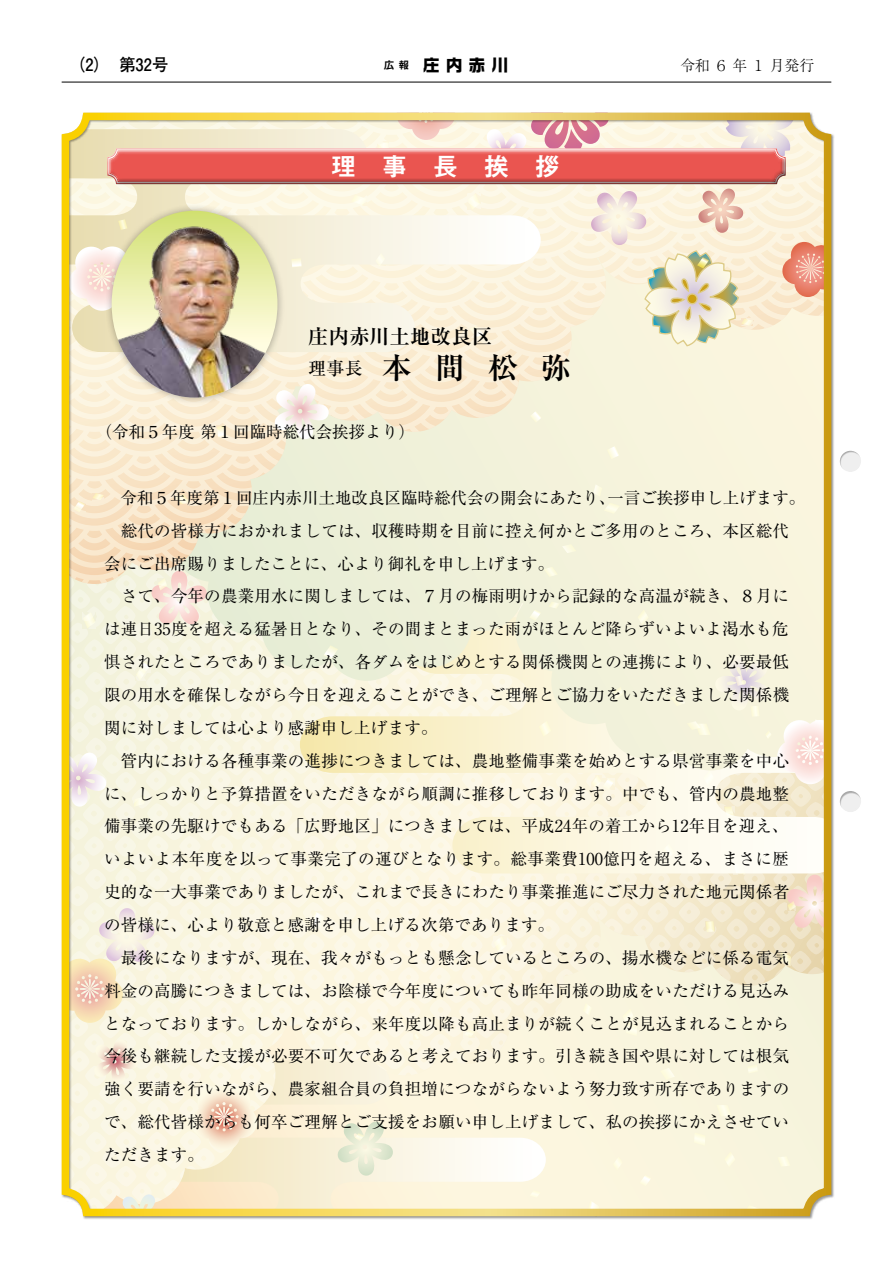
<style>
.page{position:relative;width:893px;height:1263px;background:#fff}
.page>*{position:absolute;margin:0;border:0;box-sizing:border-box;transform-origin:0 0}
.t1{font:25.5px "Midashi Go Pr 6 MB31";color:#fff}
.t2{font:700 20.25px "Ryumin Pr 6";letter-spacing:.015em;color:#000}
.t3{font:500 17.85px "Ryumin Pr 6";color:#000}
.t4{font:700 16.95px "Futo Go B101 Pr 6";color:#000}
.t5{font:16.95px "VD Logo G Extra P";color:#000}
.t6{font:16.5px/32.8px "Ryumin Pr 6";letter-spacing:.015em;color:#000}
.t7{font:300 14.85px "Ryumin Pr 6";letter-spacing:.25em;color:#000}
.s1{font-family:"Midashi Go Pr 6 MB31";font-size:10.65px}
.s2{font-weight:700;font-size:29.7px}
</style>
<div class="page">
<div style="left:61px;top:112px;width:773px;height:1107px;background:#000;opacity:.4"></div>
<div style="left:62px;top:113px;width:769px;height:1103px;border:8px solid #fff;border-radius:21px"></div>
<svg style="left:67px;top:113px;width:764px;height:326px;background:#f3dbc3"></svg>
<img style="left:112px;top:211px;width:165px;height:187px">
<hr style="left:62px;top:82px;width:769px;height:1px;background:#000">
<div style="left:838px;top:450px;width:26px;height:363px;background:#000;opacity:.3"></div>
<p class="t4" style="left:69px;top:51px;width:101px">（2）第32号</p>
<p class="t5" style="left:384px;top:56px;width:126px"><span class="s1">広報</span> 庄内赤川</p>
<p class="t7" style="left:680px;top:53px;width:135px">令和６年１月発行</p>
<h1 class="t1" style="left:331px;top:146px;width:231px">理　事　長　挨　拶</h1>
<p class="t2" style="left:308px;top:320px;width:186px">庄内赤川土地改良区</p>
<p class="t3" style="left:308px;top:354px;width:264px">理事長　<span class="s2">本 間 松 弥</span></p>
<p class="t6" style="left:96px;top:415px;width:320px">（令和５年度 第１回臨時総代会挨拶より）</p>
<p class="t6" style="left:104px;top:480px;width:703px">　令和５年度第１回庄内赤川土地改良区臨時総代会の開会にあたり、一言ご挨拶申し上げます。　総代の皆様方におかれましては、収穫時期を目前に控え何かとご多用のところ、本区総代会にご出席賜りましたことに、心より御礼を申し上げます。<br>　さて、今年の農業用水に関しましては、７月の梅雨明けから記録的な高温が続き、８月には連日35度を超える猛暑日となり、その間まとまった雨がほとんど降らずいよいよ渇水も危惧されたところでありましたが、各ダムをはじめとする関係機関との連携により、必要最低限の用水を確保しながら今日を迎えることができ、ご理解とご協力をいただきました関係機関に対しましては心より感謝申し上げます。<br>　管内における各種事業の進捗につきましては、農地整備事業を始めとする県営事業を中心に、しっかりと予算措置をいただきながら順調に推移しております。中でも、管内の農地整備事業の先駆けでもある「広野地区」につきましては、平成24年の着工から12年目を迎え、いよいよ本年度を以って事業完了の運びとなります。総事業費100億円を超える、まさに歴史的な一大事業でありましたが、これまで長きにわたり事業推進にご尽力された地元関係者の皆様に、心より敬意と感謝を申し上げる次第であります。<br>　最後になりますが、現在、我々がもっとも懸念しているところの、揚水機などに係る電気料金の高騰につきましては、お陰様で今年度についても昨年同様の助成をいただける見込みとなっております。しかしながら、来年度以降も高止まりが続くことが見込まれることから今後も継続した支援が必要不可欠であると考えております。引き続き国や県に対しては根気強く要請を行いながら、農家組合員の負担増につながらないよう努力致す所存でありますので、総代皆様からも何卒ご理解とご支援をお願い申し上げまして、私の挨拶にかえさせていただきます。</p>
</div>
